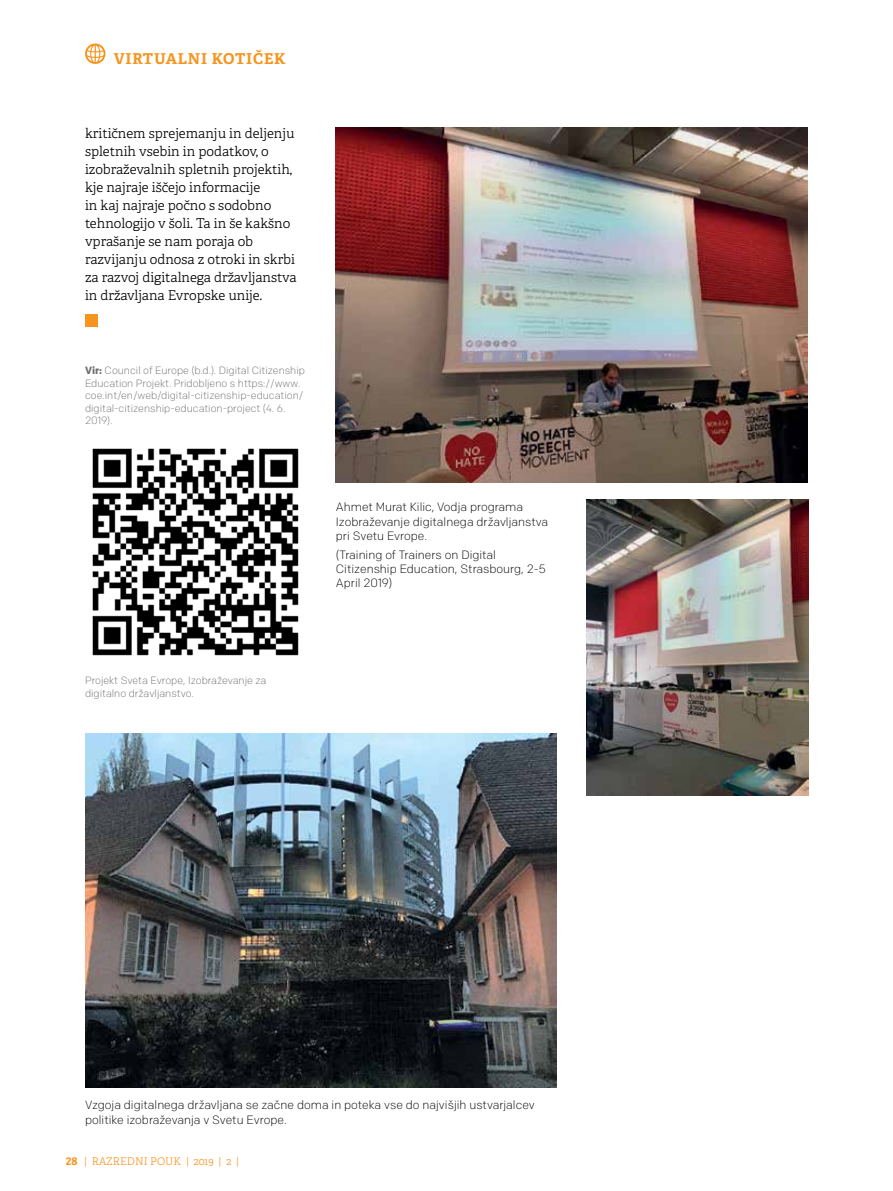
<style>
.page{position:relative;width:893px;height:1191px;background:#fff}
.page>*{position:absolute;margin:0;border:0;box-sizing:border-box;transform-origin:0 0}
.t1{font:700 15px "Adelle";color:#f7941e}
.t2{font:300 13.5px/18px "Adelle";color:#000}
.t3{font:300 12px/14.4px "Chrono";color:#000}
.t4{font:300 10.5px/12.6px "Chrono";color:#6d6e71}
.t5{font:300 10.5px "Adelle";color:#f7941e}
.s1{font-weight:700}
.s2{font-family:"Adelle Sans";font-weight:700}
</style>
<div class="page">
<div style="left:85px;top:314px;width:12px;height:12px;background:#f7941e"></div>
<img style="left:92px;top:448px;width:207px;height:208px">
<img style="left:336px;top:128px;width:472px;height:354px">
<img style="left:587px;top:499px;width:221px;height:296px">
<img style="left:85px;top:733px;width:472px;height:354px">
<svg style="left:85px;top:43px;width:20px;height:21px"></svg>
<p class="t1" style="left:114px;top:49px;width:23px">VIRTUALNI</p>
<p class="t1" style="left:212px;top:49px;width:12px">KOTIČEK</p>
<p class="t2" style="left:85px;top:124px;width:213px">kritičnem sprejemanju in deljenju spletnih vsebin in podatkov, o izobraževalnih spletnih projektih, kje najraje iščejo informacije<br>in kaj najraje počno s sodobno tehnologijo v šoli. Ta in še kakšno vprašanje se nam poraja ob razvijanju odnosa z otroki in skrbi za razvoj digitalnega državljanstva in državljana Evropske unije.</p>
<p class="t4" style="left:85px;top:364px;width:221px"><span class="s1">Vir:</span> Council of Europe (b.d.). Digital Citizenship Education Projekt. Pridobljeno s https://www. coe.int/en/web/digital-citizenship-education/ digital-citizenship-education-project (4. 6.<br>2019).</p>
<p class="t3" style="left:336px;top:499px;width:214px">Ahmet Murat Kilic, Vodja programa<br>Izobraževanje digitalnega državljanstva pri Svetu Evrope.</p>
<p class="t3" style="left:336px;top:547px;width:212px">(Training of Trainers on Digital<br>Citizenship Education, Strasbourg, 2-5<br>April 2019)</p>
<p class="t4" style="left:85px;top:674px;width:183px">Projekt Sveta Evrope, Izobraževanje za digitalno državljanstvo.</p>
<p class="t3" style="left:85px;top:1097px;width:451px">Vzgoja digitalnega državljana se začne doma in poteka vse do najvišjih ustvarjalcev politike izobraževanja v Svetu Evrope.</p>
<p class="t5" style="left:66px;top:1154px;width:175px"><span class="s2">28</span> | RAZREDNI POUK | 2019 | 2 |</p>
</div>
